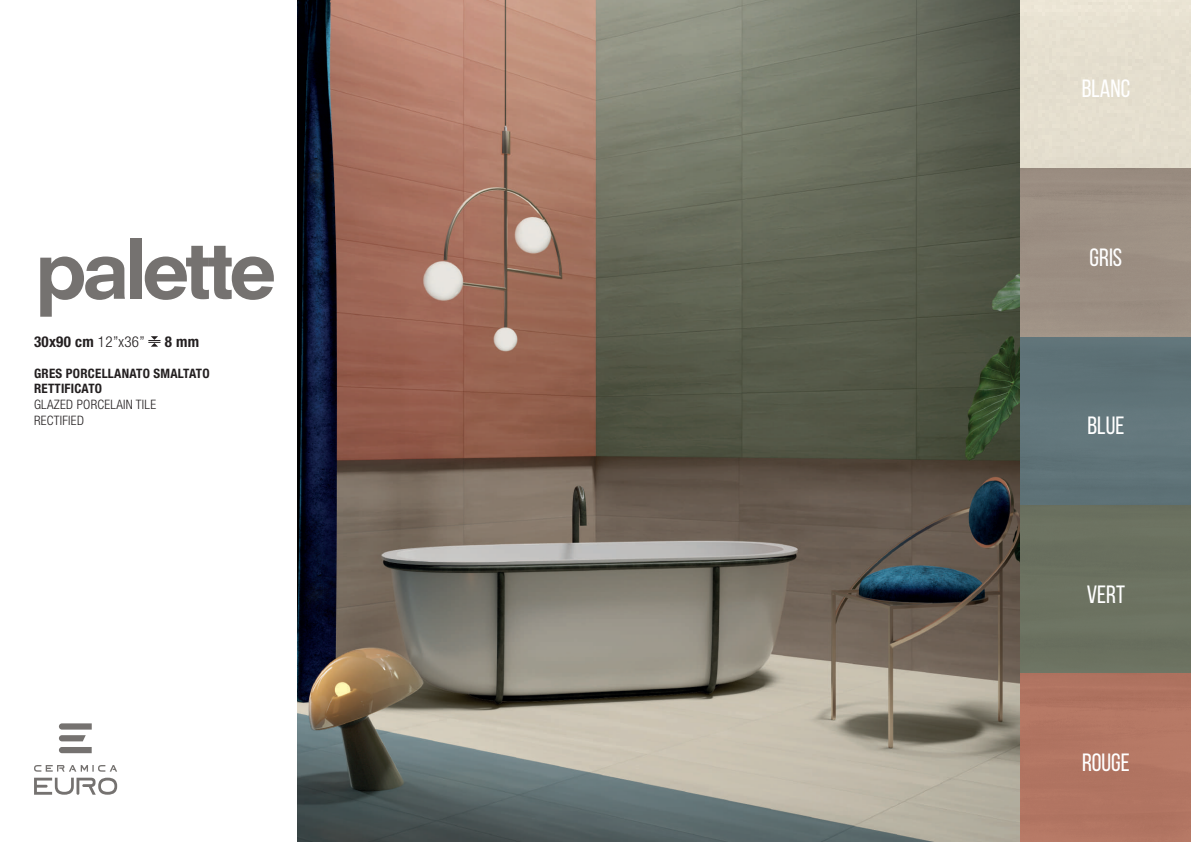
<style>
.page{position:relative;width:1191px;height:842px;background:#fff}
.page>*{position:absolute;margin:0;border:0;box-sizing:border-box;transform-origin:0 0}
.t1{font:800 80px "Neuzeit SLT Std";letter-spacing:-.07em;color:#757270}
.t2{font:25px "Bebas Neue";color:#fff}
.t3{font:700 condensed 15px "Helvetica Neue LT Pro";letter-spacing:.02em;color:#231f20}
.t4{font:700 condensed 13px/15.6px "Helvetica Neue LT Pro";letter-spacing:.02em;color:#231f20}
.t5{font:300 condensed 13px/15.6px "Helvetica Neue LT Pro";letter-spacing:.02em;color:#231f20}
.s1{font-weight:300}
</style>
<div class="page">
<img style="left:298px;top:0;width:893px;height:842px">
<svg style="left:148px;top:336px;width:12px;height:11px"></svg>
<svg style="left:34px;top:778px;width:83px;height:17px"></svg>
<svg style="left:59px;top:747px;width:33px;height:6px"></svg>
<svg style="left:59px;top:723px;width:33px;height:18px"></svg>
<svg style="left:34px;top:765px;width:83px;height:7px"></svg>
<h1 class="t1" style="left:34px;top:220px;width:245px">palette</h1>
<p class="t3" style="left:34px;top:332px;width:112px">30x90 cm <span class="s1">12”x36”</span></p>
<p class="t3" style="left:165px;top:332px;width:36px">8 mm</p>
<p class="t4" style="left:34px;top:365px;width:177px">GRES PORCELLANATO SMALTATO<br>RETTIFICATO</p>
<p class="t5" style="left:34px;top:397px;width:124px">GLAZED PORCELAIN TILE<br>RECTIFIED</p>
<h2 class="t2" style="left:1081px;top:75px;width:50px">BLANC</h2>
<h2 class="t2" style="left:1089px;top:244px;width:34px">GRIS</h2>
<h2 class="t2" style="left:1087px;top:412px;width:38px">BLUE</h2>
<h2 class="t2" style="left:1086px;top:580px;width:40px">VERT</h2>
<h2 class="t2" style="left:1082px;top:749px;width:49px">ROUGE</h2>
</div>
